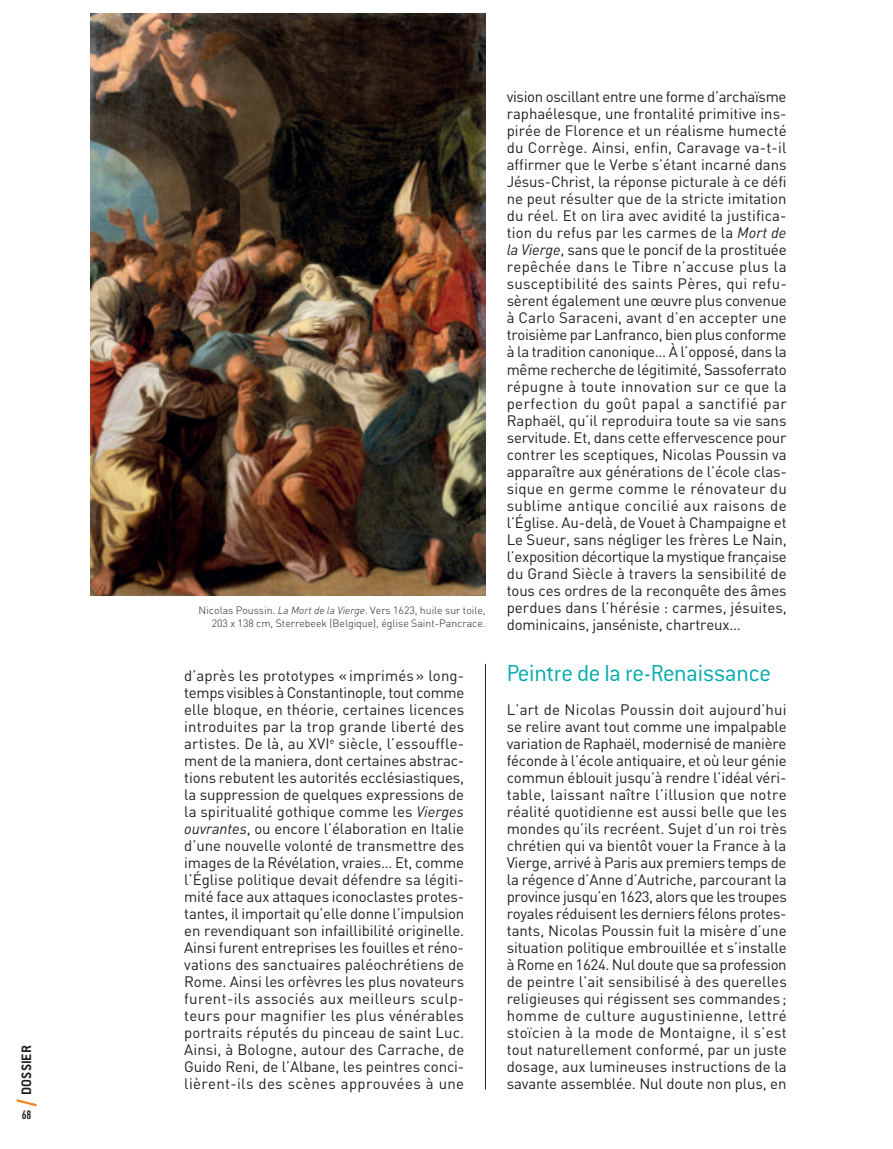
<style>
.page{position:relative;width:893px;height:1149px;background:#fff}
.page>*{position:absolute;margin:0;border:0;box-sizing:border-box;transform-origin:0 0}
.t1{font:300 25.5px "Conduit ITC";letter-spacing:-.015em;color:#00aaad}
.t2{font:15px/17px "DIN";letter-spacing:-.01em;color:#231f20;text-align:justify}
.t3{font:700 15px "Conduit ITC";color:#231f20}
.t4{font:700 12px "DIN Cond";color:#231f20}
.t5{font:300 10.5px/12.6px "DIN";color:#231f20;text-align:right}
.s1{font-style:italic}
</style>
<div class="page">
<svg style="left:17px;top:1099px;width:20px;height:7px"></svg>
<hr style="left:485px;top:663px;width:1px;height:426px;background:#231f20">
<img style="left:91px;top:14px;width:395px;height:581px">
<p class="t3" style="left:18px;top:1094px;width:47px;rotate:-90deg">Dossier</p>
<p class="t4" style="left:22px;top:1107px;width:11px">68</p>
<p class="t5" style="left:199px;top:603px;width:289px">Nicolas Poussin. <span class="s1">La Mort de la Vierge</span>. Vers 1623, huile sur toile,<br>203 x 138 cm, Sterrebeek (Belgique), église Saint-Pancrace.</p>
<p class="t2" style="left:184px;top:666px;width:282px">d’après les prototypes « imprimés » long&shy;temps visibles à Constantinople, tout comme elle bloque, en théorie, certaines licences introduites par la trop grande liberté des artistes. De là, au XVI<sup>e</sup> siècle, l’essouffle&shy;ment de la maniera, dont certaines abstrac&shy;tions rebutent les autorités ecclésiastiques, la suppression de quelques expressions de la spiritualité gothique comme les <span class="s1">Vierges ouvrantes</span>, ou encore l’élaboration en Italie d’une nouvelle volonté de transmettre des images de la Révélation, vraies… Et, comme l’Église politique devait défendre sa légiti&shy;mité face aux attaques iconoclastes protes&shy;tantes, il importait qu’elle donne l’impulsion en revendiquant son infaillibilité originelle.<br>Ainsi furent entreprises les fouilles et réno&shy;vations des sanctuaires paléochrétiens de Rome. Ainsi les orfèvres les plus novateurs furent-ils associés aux meilleurs sculp&shy;teurs pour magnifier les plus vénérables portraits réputés du pinceau de saint Luc.<br>Ainsi, à Bologne, autour des Carrache, de Guido Reni, de l’Albane, les peintres conci&shy;lièrent-ils des scènes approuvées à une</p>
<p class="t2" style="left:507px;top:88px;width:282px">vision oscillant entre une forme d’archaïsme raphaélesque, une frontalité primitive ins&shy;pirée de Florence et un réalisme humecté du Corrège. Ainsi, enfin, Caravage va-t-il affirmer que le Verbe s’étant incarné dans Jésus-Christ, la réponse picturale à ce défi ne peut résulter que de la stricte imitation du réel. Et on lira avec avidité la justifica&shy;tion du refus par les carmes de la <span class="s1">Mort de la Vierge</span>, sans que le poncif de la prostituée repêchée dans le Tibre n’accuse plus la susceptibilité des saints Pères, qui refu&shy;sèrent également une œuvre plus convenue à Carlo Saraceni, avant d’en accepter une troisième par Lanfranco, bien plus conforme à la tradition canonique… À l’opposé, dans la même recherche de légitimité, Sassoferrato répugne à toute innovation sur ce que la perfection du goût papal a sanctifié par Raphaël, qu’il reproduira toute sa vie sans servitude. Et, dans cette effervescence pour contrer les sceptiques, Nicolas Poussin va apparaître aux générations de l’école clas&shy;sique en germe comme le rénovateur du sublime antique concilié aux raisons de l’Église. Au-delà, de Vouet à Champaigne et Le Sueur, sans négliger les frères Le Nain, l’exposition décortique la mystique française du Grand Siècle à travers la sensibilité de tous ces ordres de la reconquête des âmes perdues dans l’hérésie : carmes, jésuites, dominicains, janséniste, chartreux…</p>
<h1 class="t1" style="left:507px;top:657px;width:266px">Peintre de la re-Renaissance</h1>
<p class="t2" style="left:507px;top:700px;width:282px">L’art de Nicolas Poussin doit aujourd’hui se relire avant tout comme une impalpable variation de Raphaël, modernisé de manière féconde à l’école antiquaire, et où leur génie commun éblouit jusqu’à rendre l’idéal véri&shy;table, laissant naître l’illusion que notre réalité quotidienne est aussi belle que les mondes qu’ils recréent. Sujet d’un roi très chrétien qui va bientôt vouer la France à la Vierge, arrivé à Paris aux premiers temps de la régence d’Anne d’Autriche, parcourant la province jusqu’en 1623, alors que les troupes royales réduisent les derniers félons protes&shy;tants, Nicolas Poussin fuit la misère d’une situation politique embrouillée et s’installe à Rome en 1624. Nul doute que sa profession de peintre l’ait sensibilisé à des querelles religieuses qui régissent ses commandes ; homme de culture augustinienne, lettré stoïcien à la mode de Montaigne, il s’est tout naturellement conformé, par un juste dosage, aux lumineuses instructions de la savante assemblée. Nul doute non plus, en</p>
</div>
